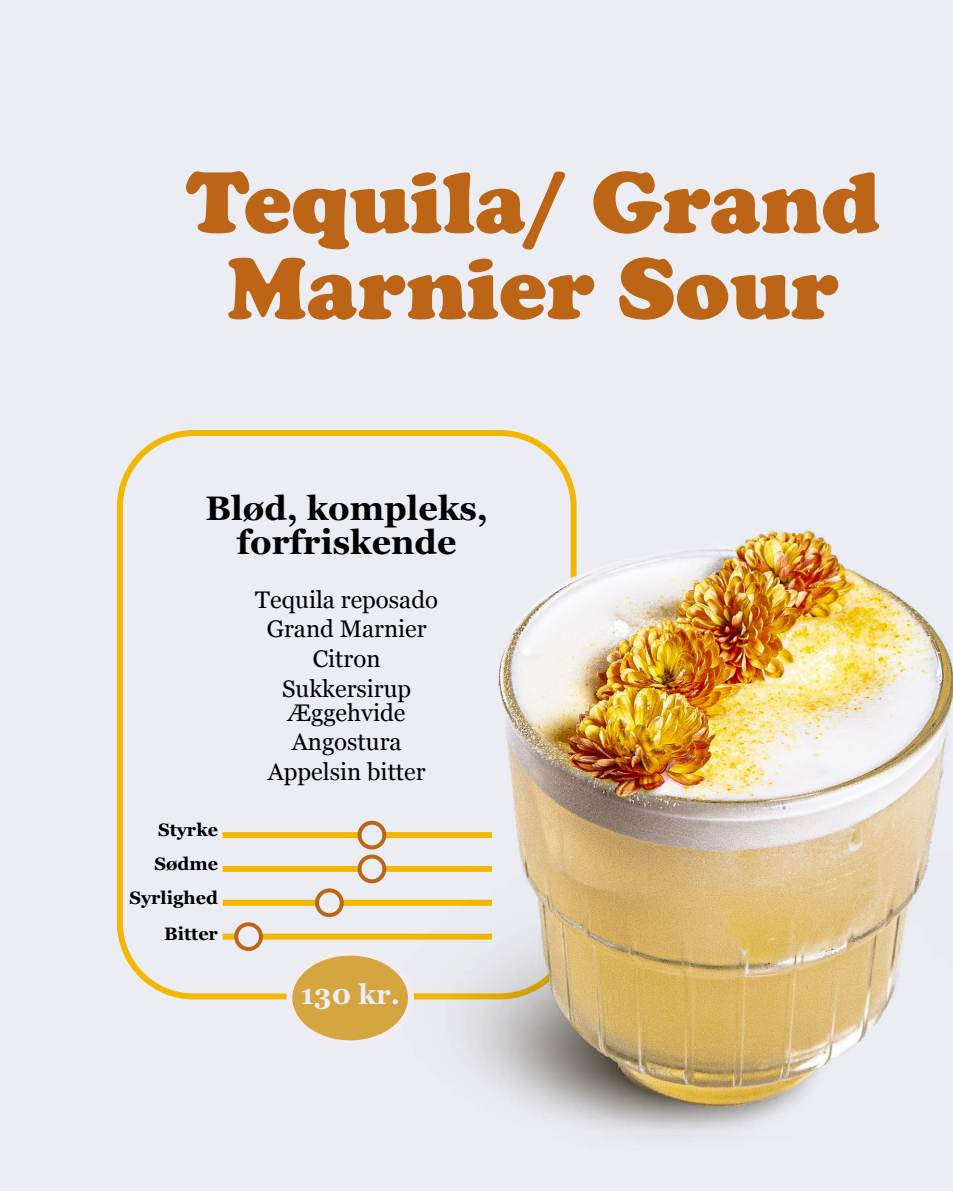
<style>
.page{position:relative;width:953px;height:1191px;background:#fff}
.page>*{position:absolute;margin:0;border:0;box-sizing:border-box;transform-origin:0 0}
.t1{font:900 90px/86px "Cooper";color:#bc6516;text-align:center}
.t2{font:700 34px/34px "Georgia";color:#000;text-align:center}
.t3{font:700 28px "Georgia";color:#ecedf2}
.t4{font:24px/29.6px "Georgia";color:#000;text-align:center}
.t5{font:700 18px/34px "Georgia";color:#000;text-align:right}
</style>
<div class="page">
<div style="left:0;top:0;width:952px;height:1191px;background:#ecedf2"></div>
<div style="left:117px;top:430px;width:459px;height:569px;border:6px solid #f1b703;border-radius:74px"></div>
<div style="left:223px;top:832px;width:269px;height:6px;background:#f1b703"></div>
<div style="left:223px;top:866px;width:269px;height:6px;background:#f1b703"></div>
<div style="left:223px;top:899px;width:269px;height:6px;background:#f1b703"></div>
<div style="left:223px;top:933px;width:269px;height:6px;background:#f1b703"></div>
<svg style="left:359px;top:822px;width:25px;height:25px"></svg>
<div style="left:357px;top:820px;width:29px;height:29px;border:4px solid #bc6516;border-radius:50%"></div>
<svg style="left:359px;top:856px;width:25px;height:25px"></svg>
<div style="left:357px;top:854px;width:29px;height:29px;border:4px solid #bc6516;border-radius:50%"></div>
<svg style="left:317px;top:890px;width:25px;height:25px"></svg>
<div style="left:315px;top:888px;width:29px;height:29px;border:4px solid #bc6516;border-radius:50%"></div>
<svg style="left:236px;top:924px;width:25px;height:25px"></svg>
<div style="left:234px;top:922px;width:29px;height:29px;border:4px solid #bc6516;border-radius:50%"></div>
<img style="left:391px;top:819px;width:561px;height:335px">
<img style="left:497px;top:530px;width:455px;height:577px">
<div style="left:289px;top:952px;width:122px;height:91px;background:#d5a53f;border-radius:50%"></div>
<div style="left:286px;top:949px;width:128px;height:97px;border:6px solid #f0ecf1;border-radius:50%"></div>
<h1 class="t1" style="left:186px;top:159px;width:695px">Tequila/ Grand<br>Marnier Sour</h1>
<h2 class="t2" style="left:205px;top:489px;width:284px">Blød, kompleks, forfriskende</h2>
<p class="t4" style="left:255px;top:583px;width:184px">Tequila reposado<br>Grand Marnier<br>Citron<br>Sukkersirup</p>
<p class="t4" style="left:268px;top:696px;width:159px">Æggehvide<br>Angostura<br>Appelsin bitter</p>
<p class="t5" style="left:129px;top:812px;width:90px">Styrke<br>Sødme<br>Syrlighed</p>
<p class="t5" style="left:164px;top:916px;width:55px">Bitter</p>
<p class="t3" style="left:300px;top:973px;width:101px">130 kr.</p>
</div>
